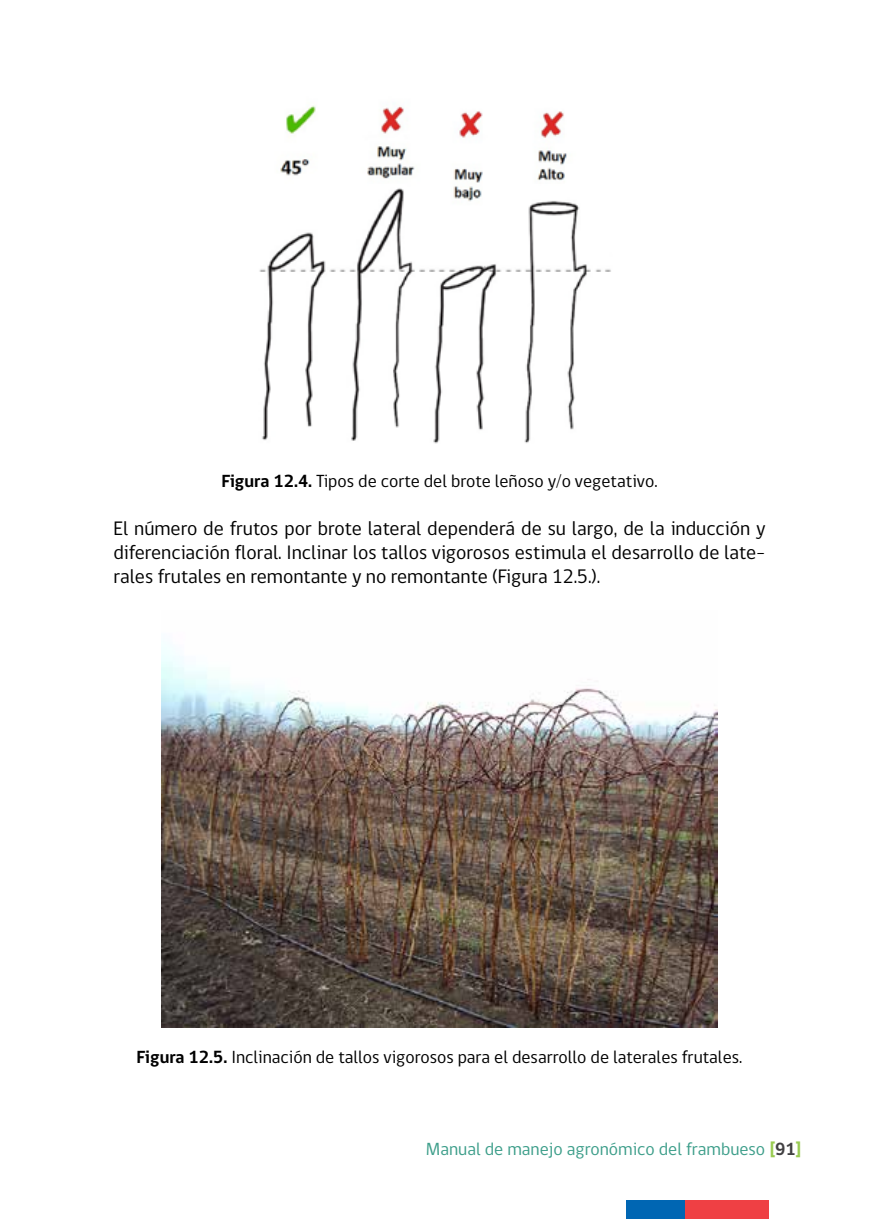
<style>
.page{position:relative;width:879px;height:1219px;background:#fff}
.page>*{position:absolute;margin:0;border:0;box-sizing:border-box;transform-origin:0 0}
.t1{font:20px/24px "gob CL";color:#000;text-align:justify}
.t2{font:18px "gob CL";color:#000}
.t3{font:18px "gob CL";color:#3d9e8a}
.s1{font-weight:700}
.s2{font-weight:700;color:#99cb52}
.s3{font-weight:700;color:#414042}
</style>
<div class="page">
<div style="left:626px;top:1200px;width:58px;height:19px;background:#0066b3"></div>
<div style="left:684px;top:1200px;width:84px;height:19px;background:#ef4044"></div>
<img style="left:259px;top:105px;width:352px;height:339px">
<img style="left:161px;top:644px;width:557px;height:384px">
<p class="t2" style="left:221px;top:469px;width:437px"><span class="s1">Figura 12.4.</span> Tipos de corte del brote leñoso y/o vegetativo.</p>
<p class="t1" style="left:113px;top:517px;width:654px">El número de frutos por brote lateral dependerá de su largo, de la inducción y diferenciación floral. Inclinar los tallos vigorosos estimula el desarrollo de late&shy;rales frutales en remontante y no remontante (Figura 12.5.).</p>
<p class="t2" style="left:137px;top:1045px;width:607px"><span class="s1">Figura 12.5.</span> Inclinación de tallos vigorosos para el desarrollo de laterales frutales.</p>
<p class="t3" style="left:426px;top:1136px;width:377px">Manual de manejo agronómico del frambueso <span class="s2">[</span><span class="s3">91</span><span class="s2">]</span></p>
</div>
